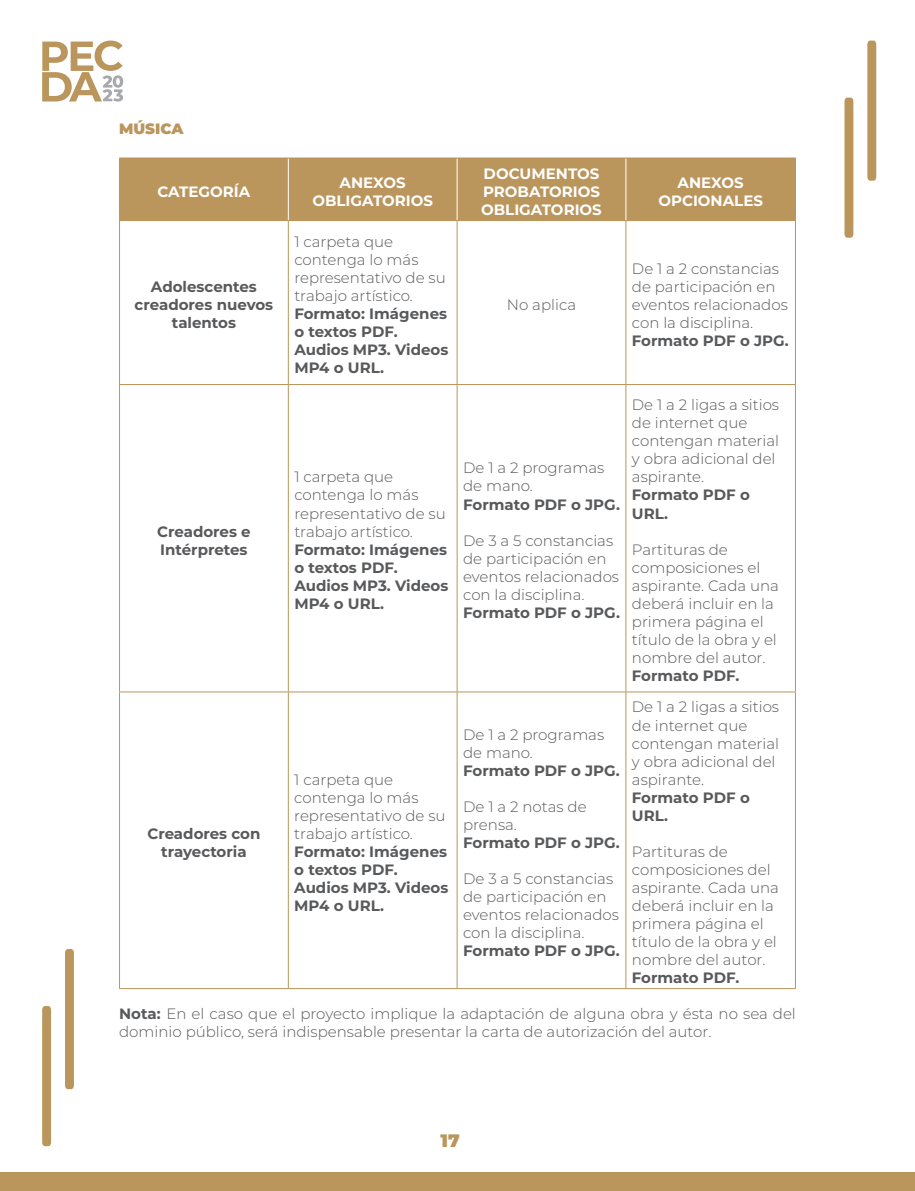
<style>
.page{position:relative;width:915px;height:1191px;background:#fff}
.page>*{position:absolute;margin:0;border:0;box-sizing:border-box;transform-origin:0 0}
.t1{font:900 18px "Montserrat";color:#ba955c}
.t2{font:300 15px/18px "Montserrat";color:#58595b}
.t3{font:700 15px/18px "Montserrat";color:#58595b}
.t4{font:700 15px/18px "Montserrat";color:#fff;text-align:center}
.t5{font:900 15px "Montserrat";color:#ba955c}
.s1{font-weight:700}
</style>
<div class="page">
<svg style="left:42px;top:41px;width:81px;height:61px"></svg>
<div style="left:0;top:1172px;width:914px;height:19px;background:#ba955c"></div>
<svg style="left:867px;top:41px;width:8px;height:140px"></svg>
<svg style="left:844px;top:98px;width:9px;height:140px"></svg>
<svg style="left:65px;top:949px;width:9px;height:140px"></svg>
<svg style="left:42px;top:1006px;width:9px;height:140px"></svg>
<div style="left:120px;top:159px;width:674px;height:61px;background:#ba955c"></div>
<hr style="left:119px;top:221px;width:1px;height:163px;background:#ba955c">
<hr style="left:288px;top:221px;width:1px;height:163px;background:#ba955c">
<hr style="left:456px;top:221px;width:1px;height:163px;background:#ba955c">
<hr style="left:625px;top:221px;width:1px;height:163px;background:#ba955c">
<hr style="left:794px;top:221px;width:1px;height:163px;background:#ba955c">
<hr style="left:119px;top:384px;width:169px;height:1px;background:#ba955c">
<hr style="left:119px;top:385px;width:1px;height:306px;background:#ba955c">
<hr style="left:288px;top:384px;width:169px;height:1px;background:#ba955c">
<hr style="left:288px;top:385px;width:1px;height:306px;background:#ba955c">
<hr style="left:457px;top:384px;width:168px;height:1px;background:#ba955c">
<hr style="left:456px;top:385px;width:1px;height:306px;background:#ba955c">
<hr style="left:625px;top:384px;width:170px;height:1px;background:#ba955c">
<hr style="left:625px;top:385px;width:1px;height:306px;background:#ba955c">
<hr style="left:794px;top:385px;width:1px;height:306px;background:#ba955c">
<hr style="left:119px;top:691px;width:169px;height:1px;background:#ba955c">
<hr style="left:119px;top:692px;width:1px;height:296px;background:#ba955c">
<hr style="left:288px;top:691px;width:169px;height:1px;background:#ba955c">
<hr style="left:288px;top:692px;width:1px;height:296px;background:#ba955c">
<hr style="left:457px;top:691px;width:168px;height:1px;background:#ba955c">
<hr style="left:456px;top:692px;width:1px;height:296px;background:#ba955c">
<hr style="left:625px;top:691px;width:170px;height:1px;background:#ba955c">
<hr style="left:625px;top:692px;width:1px;height:296px;background:#ba955c">
<hr style="left:794px;top:692px;width:1px;height:296px;background:#ba955c">
<hr style="left:119px;top:988px;width:169px;height:1px;background:#ba955c">
<hr style="left:288px;top:988px;width:169px;height:1px;background:#ba955c">
<hr style="left:457px;top:988px;width:168px;height:1px;background:#ba955c">
<hr style="left:625px;top:988px;width:170px;height:1px;background:#ba955c">
<hr style="left:288px;top:158px;width:1px;height:62px;background:#fff">
<hr style="left:456px;top:158px;width:1px;height:62px;background:#fff">
<hr style="left:625px;top:158px;width:1px;height:62px;background:#fff">
<hr style="left:119px;top:158px;width:1px;height:62px;background:#ba955c">
<hr style="left:119px;top:158px;width:169px;height:1px;background:#ba955c">
<hr style="left:288px;top:158px;width:169px;height:1px;background:#ba955c">
<hr style="left:457px;top:158px;width:168px;height:1px;background:#ba955c">
<hr style="left:625px;top:158px;width:170px;height:1px;background:#ba955c">
<hr style="left:794px;top:158px;width:1px;height:62px;background:#ba955c">
<hr style="left:119px;top:220px;width:169px;height:1px;background:#ba955c">
<hr style="left:288px;top:220px;width:169px;height:1px;background:#ba955c">
<hr style="left:457px;top:220px;width:168px;height:1px;background:#ba955c">
<hr style="left:625px;top:220px;width:170px;height:1px;background:#ba955c">
<p class="t5" style="left:119px;top:117px;width:66px">MÚSICA</p>
<p class="t4" style="left:157px;top:181px;width:94px">CATEGORÍA</p>
<p class="t4" style="left:312px;top:172px;width:122px">ANEXOS<br>OBLIGATORIOS</p>
<p class="t4" style="left:481px;top:163px;width:122px;text-align:left">DOCUMENTOS<br>PROBATORIOS<br>OBLIGATORIOS</p>
<p class="t4" style="left:658px;top:172px;width:106px">ANEXOS<br>OPCIONALES</p>
<p class="t3" style="left:135px;top:277px;width:140px;text-align:center">Adolescentes creadores nuevos talentos</p>
<p class="t3" style="left:157px;top:521px;width:95px">Creadores e<br>Intérpretes</p>
<p class="t2" style="left:294px;top:232px;width:153px">1 carpeta que contenga lo más representativo de su trabajo artístico.</p>
<p class="t3" style="left:294px;top:304px;width:155px">Formato: Imágenes o textos PDF.<br>Audios MP3. Videos<br>MP4 o URL.</p>
<p class="t2" style="left:294px;top:468px;width:153px">1 carpeta que contenga lo más representativo de su trabajo artístico.</p>
<p class="t3" style="left:294px;top:539px;width:155px">Formato: Imágenes o textos PDF.<br>Audios MP3. Videos<br>MP4 o URL.</p>
<p class="t2" style="left:506px;top:295px;width:71px">No aplica</p>
<p class="t2" style="left:631px;top:259px;width:157px">De 1 a 2 constancias de participación en eventos relacionados con la disciplina.</p>
<p class="t3" style="left:631px;top:331px;width:158px">Formato PDF o JPG.</p>
<p class="t2" style="left:463px;top:459px;width:142px">De 1 a 2 programas de mano.</p>
<p class="t3" style="left:463px;top:494px;width:158px">Formato PDF o JPG.</p>
<p class="t2" style="left:463px;top:531px;width:157px">De 3 a 5 constancias de participación en eventos relacionados con la disciplina.</p>
<p class="t3" style="left:463px;top:602px;width:158px">Formato PDF o JPG.</p>
<p class="t2" style="left:631px;top:396px;width:149px">De 1 a 2 ligas a sitios de internet que contengan material y obra adicional del aspirante.</p>
<p class="t3" style="left:631px;top:485px;width:119px">Formato PDF o<br>URL.</p>
<p class="t2" style="left:631px;top:540px;width:149px">Partituras de composiciones el aspirante. Cada una deberá incluir en la primera página el título de la obra y el nombre del autor.</p>
<p class="t3" style="left:631px;top:665px;width:109px">Formato PDF.</p>
<p class="t2" style="left:631px;top:697px;width:149px">De 1 a 2 ligas a sitios de internet que contengan material y obra adicional del aspirante.</p>
<p class="t3" style="left:631px;top:787px;width:119px">Formato PDF o<br>URL.</p>
<p class="t2" style="left:631px;top:841px;width:149px">Partituras de composiciones del aspirante. Cada una deberá incluir en la primera página el título de la obra y el nombre del autor.</p>
<p class="t3" style="left:631px;top:967px;width:109px">Formato PDF.</p>
<p class="t2" style="left:119px;top:1004px;width:678px"><span class="s1">Nota:</span> En el caso que el proyecto implique la adaptación de alguna obra y ésta no sea del dominio público, será indispensable presentar la carta de autorización del autor.</p>
<p class="t2" style="left:463px;top:724px;width:142px">De 1 a 2 programas de mano.</p>
<p class="t3" style="left:463px;top:760px;width:158px">Formato PDF o JPG.</p>
<p class="t2" style="left:463px;top:796px;width:125px">De 1 a 2 notas de prensa.</p>
<p class="t3" style="left:463px;top:832px;width:158px">Formato PDF o JPG.</p>
<p class="t2" style="left:463px;top:868px;width:157px">De 3 a 5 constancias de participación en eventos relacionados con la disciplina.</p>
<p class="t3" style="left:463px;top:940px;width:158px">Formato PDF o JPG.</p>
<p class="t2" style="left:294px;top:769px;width:153px">1 carpeta que contenga lo más representativo de su trabajo artístico.</p>
<p class="t3" style="left:294px;top:841px;width:155px">Formato: Imágenes o textos PDF.<br>Audios MP3. Videos<br>MP4 o URL.</p>
<p class="t3" style="left:147px;top:823px;width:115px;text-align:center">Creadores con trayectoria</p>
<p class="t1" style="left:440px;top:1127px;width:21px">17</p>
</div>
